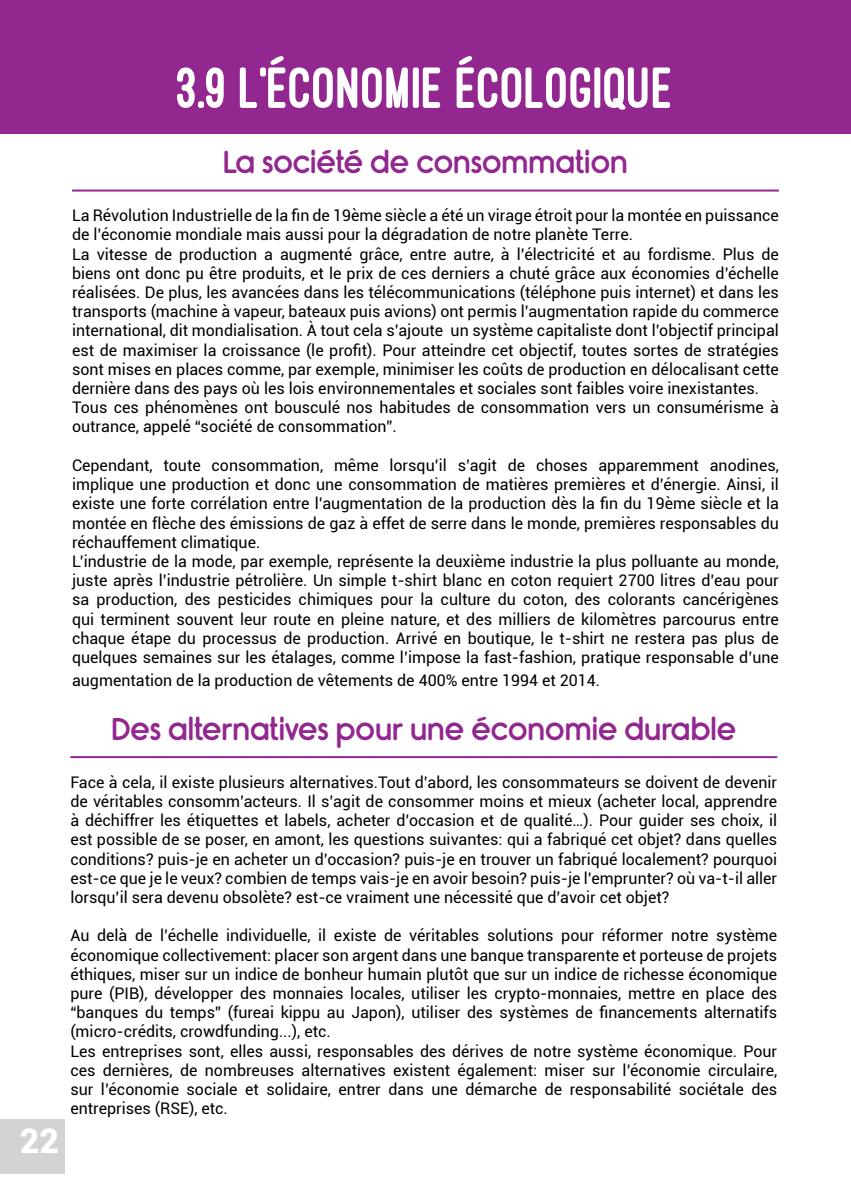
<style>
.page{position:relative;width:851px;height:1191px;background:#fff}
.page>*{position:absolute;margin:0;border:0;box-sizing:border-box;transform-origin:0 0}
.t1{font:800 60px "Ostrich Sans";color:#fff}
.t2{font:900 34px "Roboto";color:#fff}
.t3{font:30px "Rimouski Sb";color:#92278f}
.t4{font:16px/19.2px "Roboto";color:#000}
</style>
<div class="page">
<div style="left:0;top:0;width:850px;height:134px;background:#92278f"></div>
<hr style="left:72px;top:189px;width:706px;height:2px;background:#92278f">
<hr style="left:70px;top:756px;width:707px;height:2px;background:#92278f">
<div style="left:0;top:1119px;width:64px;height:54px;background:#d1d3d4"></div>
<h1 class="t1" style="left:177px;top:56px;width:498px">3.9 L’ÉCONOMIE ÉCOLOGIQUE</h1>
<h2 class="t2" style="left:20px;top:1117px;width:41px">22</h2>
<h3 class="t3" style="left:223px;top:145px;width:406px">La société de consommation</h3>
<p class="t4" style="left:72px;top:205px;width:708px">La Révolution Industrielle de la fin de 19ème siècle a été un virage étroit pour la montée en puissance de l’économie mondiale mais aussi pour la dégradation de notre planète Terre.<br>La vitesse de production a augmenté grâce, entre autre, à l’électricité et au fordisme. Plus de biens ont donc pu être produits, et le prix de ces derniers a chuté grâce aux économies d’échelle réalisées. De plus, les avancées dans les télécommunications (téléphone puis internet) et dans les transports (machine à vapeur, bateaux puis avions) ont permis l’augmentation rapide du commerce international, dit mondialisation. À tout cela s’ajoute un système capitaliste dont l’objectif principal est de maximiser la croissance (le profit). Pour atteindre cet objectif, toutes sortes de stratégies sont mises en places comme, par exemple, minimiser les coûts de production en délocalisant cette dernière dans des pays où les lois environnementales et sociales sont faibles voire inexistantes.<br>Tous ces phénomènes ont bousculé nos habitudes de consommation vers un consumérisme à outrance, appelé “société de consommation”.</p>
<p class="t4" style="left:72px;top:455px;width:708px">Cependant, toute consommation, même lorsqu’il s’agit de choses apparemment anodines, implique une production et donc une consommation de matières premières et d’énergie. Ainsi, il existe une forte corrélation entre l’augmentation de la production dès la fin du 19ème siècle et la montée en flèche des émissions de gaz à effet de serre dans le monde, premières responsables du réchauffement climatique.<br>L’industrie de la mode, par exemple, représente la deuxième industrie la plus polluante au monde, juste après l’industrie pétrolière. Un simple t-shirt blanc en coton requiert 2700 litres d’eau pour sa production, des pesticides chimiques pour la culture du coton, des colorants cancérigènes qui terminent souvent leur route en pleine nature, et des milliers de kilomètres parcourus entre chaque étape du processus de production. Arrivé en boutique, le t-shirt ne restera pas plus de quelques semaines sur les étalages, comme l’impose la fast-fashion, pratique responsable d’une</p>
<p class="t4" style="left:72px;top:670px;width:529px">augmentation de la production de vêtements de 400% entre 1994 et 2014.</p>
<h3 class="t3" style="left:111px;top:711px;width:626px">Des alternatives pour une économie durable</h3>
<p class="t4" style="left:70px;top:772px;width:708px;text-align:justify">Face à cela, il existe plusieurs alternatives.Tout d’abord, les consommateurs se doivent de devenir de véritables consomm’acteurs. Il s’agit de consommer moins et mieux (acheter local, apprendre à déchiffrer les étiquettes et labels, acheter d’occasion et de qualité…). Pour guider ses choix, il est possible de se poser, en amont, les questions suivantes: qui a fabriqué cet objet? dans quelles conditions? puis-je en acheter un d’occasion? puis-je en trouver un fabriqué localement? pourquoi est-ce que je le veux? combien de temps vais-je en avoir besoin? puis-je l’emprunter? où va-t-il aller lorsqu’il sera devenu obsolète? est-ce vraiment une nécessité que d’avoir cet objet?</p>
<p class="t4" style="left:70px;top:925px;width:708px">Au delà de l’échelle individuelle, il existe de véritables solutions pour réformer notre système économique collectivement: placer son argent dans une banque transparente et porteuse de projets éthiques, miser sur un indice de bonheur humain plutôt que sur un indice de richesse économique pure (PIB), développer des monnaies locales, utiliser les crypto-monnaies, mettre en place des “banques du temps” (fureai kippu au Japon), utiliser des systèmes de financements alternatifs (micro-crédits, crowdfunding...), etc.<br>Les entreprises sont, elles aussi, responsables des dérives de notre système économique. Pour ces dernières, de nombreuses alternatives existent également: miser sur l’économie circulaire, sur l’économie sociale et solidaire, entrer dans une démarche de responsabilité sociétale des entreprises (RSE), etc.</p>
</div>
